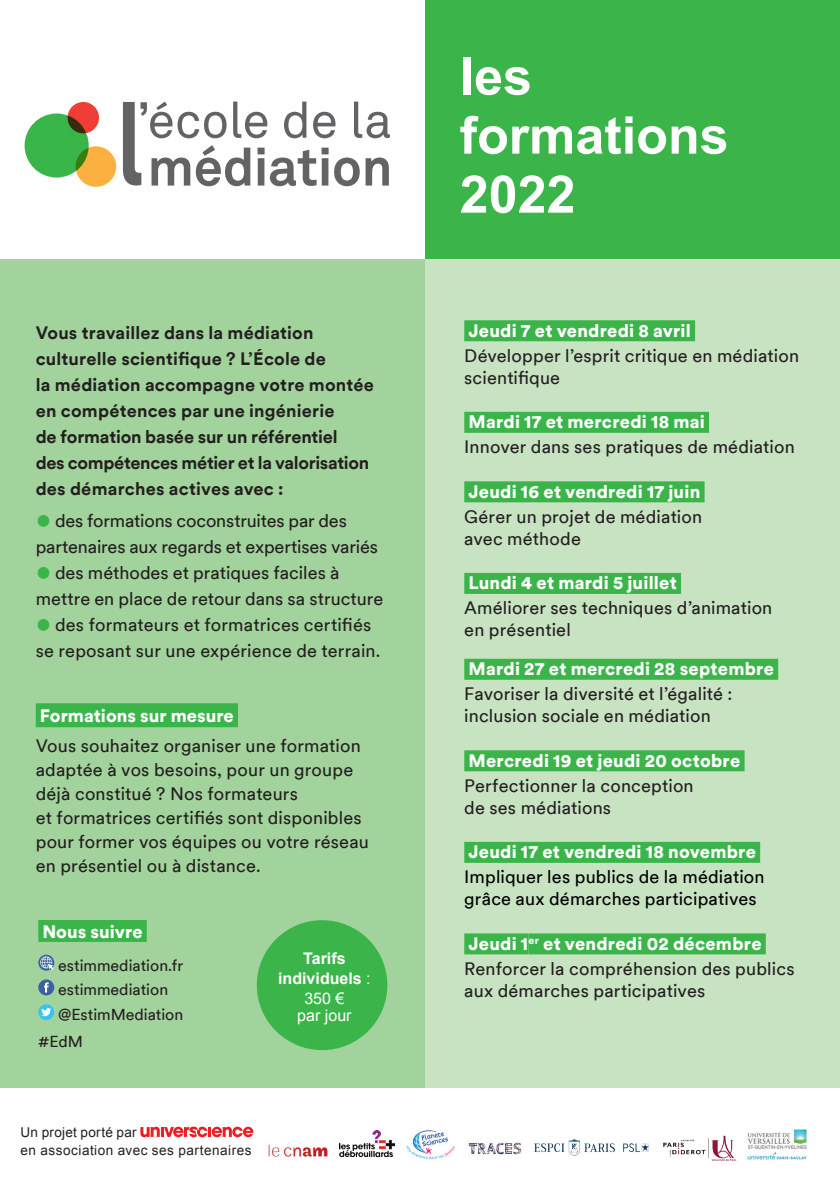
<style>
.page{position:relative;width:840px;height:1191px;background:#fff}
.page>*{position:absolute;margin:0;border:0;box-sizing:border-box;transform-origin:0 0}
.t1{font:700 52px/59px "Arial";color:#fff}
.t2{font:18px/22px "CSI Circular TT";letter-spacing:.01em;color:#231f20}
.t3{font:700 18px/26px "CSI Circular TT";letter-spacing:.01em;color:#231f20}
.t4{font:900 18px "CSI Circular TT";letter-spacing:.01em;color:#fff}
.t5{font:18px/26px "CSI Circular TT";letter-spacing:-.01em;color:#231f20}
.t6{font:18px/22px "CSI Circular TT";letter-spacing:.01em;color:#000}
.t7{font:700 16px/20.2px "Arial";color:#fff;text-align:center}
.t8{font:16px "Arial";color:#fff}
.t9{font:15.8px/24.8px "CSI Circular TT";color:#231f20}
.t10{font:13.6px/18px "Arial";letter-spacing:.035em;color:#231f20}
.s1{font-size:28px;color:#3bb54a}
.s2{font-weight:400}
.s3{font-weight:900;color:#fff}
</style>
<div class="page">
<div style="left:0;top:259px;width:425px;height:828px;background:#a3d39c"></div>
<div style="left:425px;top:257px;width:414px;height:830px;background:#c7e3c1"></div>
<div style="left:464px;top:320px;width:230px;height:21px;background:#3bb54a"></div>
<div style="left:464px;top:412px;width:244px;height:21px;background:#3bb54a"></div>
<div style="left:464px;top:481px;width:240px;height:21px;background:#3bb54a"></div>
<div style="left:464px;top:573px;width:216px;height:21px;background:#3bb54a"></div>
<div style="left:464px;top:659px;width:313px;height:21px;background:#3bb54a"></div>
<div style="left:464px;top:750px;width:280px;height:21px;background:#3bb54a"></div>
<div style="left:464px;top:842px;width:295px;height:21px;background:#3bb54a"></div>
<div style="left:464px;top:933px;width:64px;height:21px;background:#3bb54a"></div>
<div style="left:528px;top:933px;width:10px;height:21px;background:#3bb54a"></div>
<div style="left:538px;top:933px;width:227px;height:21px;background:#3bb54a"></div>
<img style="left:268px;top:1144px;width:60px;height:12px">
<img style="left:339px;top:1130px;width:55px;height:26px">
<img style="left:406px;top:1130px;width:49px;height:30px">
<img style="left:468px;top:1142px;width:54px;height:13px">
<img style="left:663px;top:1135px;width:74px;height:26px">
<img style="left:747px;top:1129px;width:60px;height:31px">
<svg style="left:123px;top:102px;width:267px;height:84px"></svg>
<div style="left:25px;top:113px;width:64px;height:64px;background:#3ab54a;border-radius:50%"></div>
<div style="left:76px;top:146px;width:40px;height:41px;background:#fbb03f;border-radius:50%"></div>
<svg style="left:68px;top:102px;width:31px;height:31px"></svg>
<div style="left:38px;top:920px;width:109px;height:22px;background:#3bb54a"></div>
<svg style="left:38px;top:954px;width:16px;height:16px"></svg>
<svg style="left:40px;top:956px;width:14px;height:13px"></svg>
<div style="left:38px;top:979px;width:16px;height:16px;background:#3b619f;border-radius:50%"></div>
<svg style="left:44px;top:982px;width:5px;height:10px"></svg>
<div style="left:38px;top:1004px;width:16px;height:16px;background:#33c5f3;border-radius:50%"></div>
<svg style="left:41px;top:1008px;width:10px;height:9px"></svg>
<img style="left:534px;top:1140px;width:114px;height:15px">
<svg style="left:140px;top:1126px;width:113px;height:11px"></svg>
<div style="left:36px;top:703px;width:202px;height:24px;background:#3bb54a"></div>
<div style="left:260px;top:923px;width:124px;height:124px;background:#3bb54a;border-radius:50%"></div>
<div style="left:257px;top:920px;width:130px;height:130px;border:6px solid #3bb54a;border-radius:50%"></div>
<div style="left:425px;top:0;width:414px;height:259px;background:#3bb54a"></div>
<p class="t3" style="left:36px;top:319px;width:339px">Vous travaillez dans la médiation culturelle scientifique ? L’École de<br>la médiation accompagne votre montée en compétences par une ingénierie<br>de formation basée sur un référentiel<br>des compétences métier et la valorisation des démarches actives avec :</p>
<p class="t5" style="left:36px;top:507px;width:343px"><span class="s1">•</span> des formations coconstruites par des partenaires aux regards et expertises variés</p>
<p class="t2" style="left:36px;top:559px;width:349px;line-height:26px"><span class="s1">•</span> des méthodes et pratiques faciles à mettre en place de retour dans sa structure</p>
<p class="t2" style="left:36px;top:611px;width:346px;line-height:26px"><span class="s1">•</span> des formateurs et formatrices certifiés se reposant sur une expérience de terrain.</p>
<p class="t4" style="left:40px;top:703px;width:195px">Formations sur mesure</p>
<p class="t2" style="left:36px;top:733px;width:334px;line-height:24px">Vous souhaitez organiser une formation adaptée à vos besoins, pour un groupe déjà constitué ? Nos formateurs<br>et formatrices certifiés sont disponibles pour former vos équipes ou votre réseau en présentiel ou à distance.</p>
<p class="t4" style="left:42px;top:919px;width:102px">Nous suivre</p>
<p class="t9" style="left:58px;top:952px;width:126px">estimmediation.fr estimmediation @EstimMediation</p>
<p class="t9" style="left:38px;top:1028px;width:46px">#EdM</p>
<p class="t7" style="left:278px;top:948px;width:94px">Tarifs individuels <span class="s2">:<br>350 €</span></p>
<p class="t8" style="left:297px;top:1005px;width:56px">par jour</p>
<p class="t10" style="left:20px;top:1123px;width:232px">Un projet porté par<br>en association avec ses partenaires</p>
<h1 class="t1" style="left:459px;top:49px;width:270px">les formations<br>2022</h1>
<p class="t4" style="left:468px;top:318px;width:224px">Jeudi 7 et vendredi 8 avril</p>
<p class="t2" style="left:464px;top:343px;width:336px">Développer l’esprit critique en médiation scientifique</p>
<p class="t4" style="left:468px;top:409px;width:238px">Mardi 17 et mercredi 18 mai</p>
<p class="t2" style="left:464px;top:435px;width:332px">Innover dans ses pratiques de médiation</p>
<p class="t4" style="left:468px;top:479px;width:233px">Jeudi 16 et vendredi 17 juin</p>
<p class="t2" style="left:464px;top:504px;width:239px">Gérer un projet de médiation avec méthode</p>
<p class="t4" style="left:468px;top:570px;width:210px">Lundi 4 et mardi 5 juillet</p>
<p class="t2" style="left:464px;top:596px;width:309px">Améliorer ses techniques d’animation en présentiel</p>
<p class="t4" style="left:468px;top:656px;width:307px">Mardi 27 et mercredi 28 septembre</p>
<p class="t2" style="left:464px;top:682px;width:270px">Favoriser la diversité et l’égalité : inclusion sociale en médiation</p>
<p class="t4" style="left:468px;top:748px;width:273px">Mercredi 19 et jeudi 20 octobre</p>
<p class="t2" style="left:464px;top:773px;width:231px">Perfectionner la conception de ses médiations</p>
<p class="t4" style="left:468px;top:839px;width:289px">Jeudi 17 et vendredi 18 novembre</p>
<p class="t6" style="left:464px;top:865px;width:301px">Impliquer les publics de la médiation grâce aux démarches participatives</p>
<p class="t2" style="left:464px;top:930px;width:331px;line-height:24.8px"><span class="s3">Jeudi 1</span><sup>er</sup> <span class="s3">et vendredi 02 décembre<br></span>Renforcer la compréhension des publics</p>
<p class="t2" style="left:464px;top:978px;width:242px">aux démarches participatives</p>
</div>
